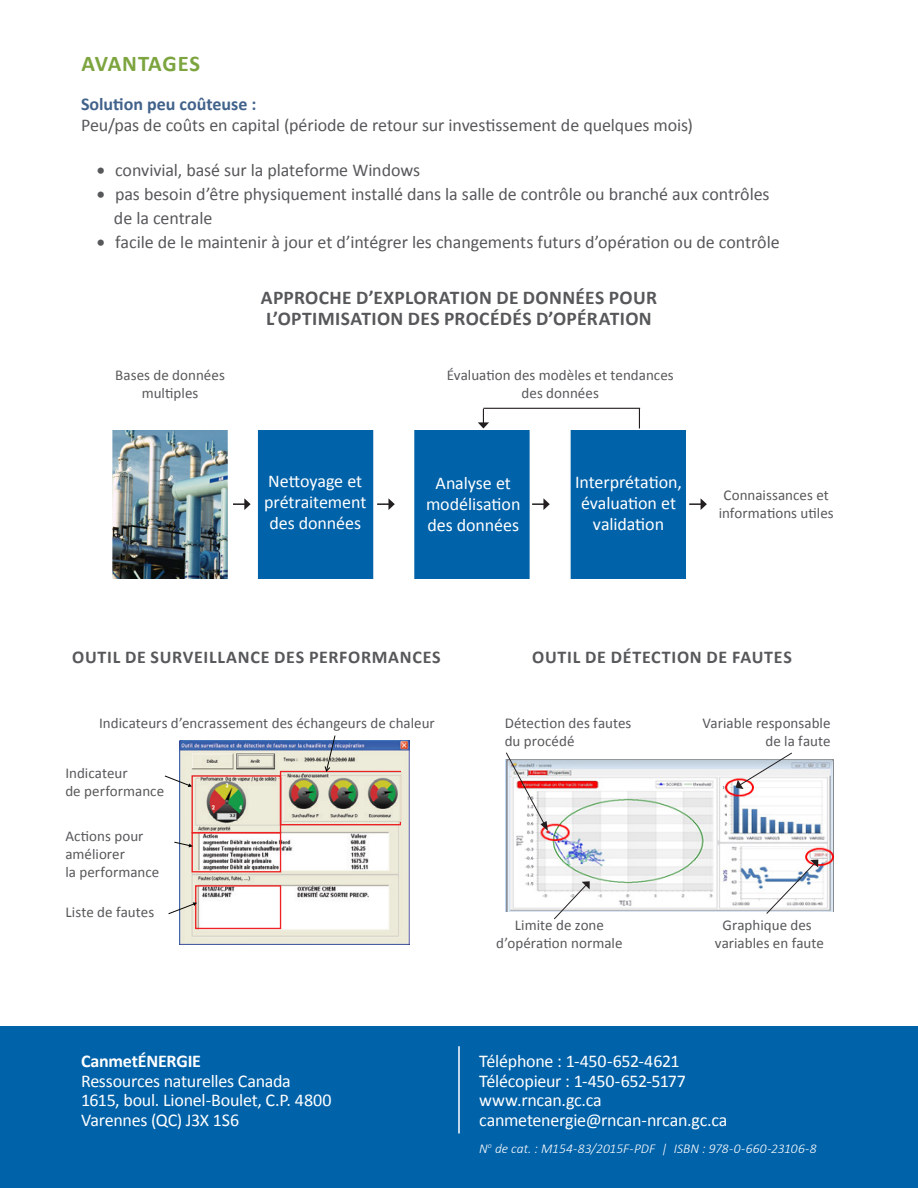
<style>
.page{position:relative;width:918px;height:1188px;background:#fff}
.page>*{position:absolute;margin:0;border:0;box-sizing:border-box;transform-origin:0 0}
.t1{font:700 22.5px "Calibri";letter-spacing:.03em;color:#7ca43f}
.t2{font:700 19.5px/21px "Calibri";letter-spacing:.02em;color:#57585a}
.t3{font:18px/24px "Calibri";letter-spacing:-.005em;color:#57585a}
.t4{font:18px/21px "Calibri";letter-spacing:-.01em;color:#fff;text-align:center}
.t5{font:700 18px "Calibri";letter-spacing:.04em;color:#57585a}
.t6{font:700 18px "Calibri";color:#41628a}
.t7{font:700 18px "Calibri";letter-spacing:-.01em;color:#fff}
.t8{font:15px/18px "Calibri";letter-spacing:.005em;color:#57585a;text-align:center}
.t9{font:italic 300 13.5px "Calibri";color:#fff}
.s1{font-family:"Lucida Sans Unicode"}
</style>
<div class="page">
<div style="left:0;top:1026px;width:918px;height:162px;background:#0062a9"></div>
<img style="left:114px;top:432px;width:112px;height:145px">
<div style="left:111px;top:429px;width:118px;height:151px;border:2px solid #fff"></div>
<div style="left:256px;top:429px;width:119px;height:151px;background:#0062a9;border:2px solid #fff"></div>
<div style="left:413px;top:429px;width:118px;height:151px;background:#0062a9;border:2px solid #fff"></div>
<svg style="left:233px;top:498px;width:18px;height:12px"></svg>
<svg style="left:478px;top:409px;width:11px;height:20px"></svg>
<hr style="left:483px;top:408px;width:157px;height:1px;background:#231f20">
<hr style="left:639px;top:408px;width:1px;height:33px;background:#231f20">
<div style="left:569px;top:429px;width:118px;height:151px;background:#0062a9;border:2px solid #fff"></div>
<svg style="left:377px;top:498px;width:18px;height:12px"></svg>
<svg style="left:532px;top:498px;width:18px;height:12px"></svg>
<svg style="left:689px;top:498px;width:18px;height:12px"></svg>
<img style="left:179px;top:740px;width:230px;height:204px">
<svg style="left:164px;top:736px;width:238px;height:194px"></svg>
<img style="left:506px;top:760px;width:327px;height:152px">
<svg style="left:736px;top:752px;width:57px;height:37px"></svg>
<svg style="left:505px;top:752px;width:43px;height:79px"></svg>
<svg style="left:553px;top:881px;width:37px;height:39px"></svg>
<svg style="left:766px;top:860px;width:52px;height:54px"></svg>
<hr style="left:458px;top:1047px;width:2px;height:86px;background:#fff">
<h3 class="t1" style="left:81px;top:49px;width:120px">AVANTAGES</h3>
<p class="t6" style="left:81px;top:92px;width:177px">Solution peu coûteuse :</p>
<p class="t3" style="left:81px;top:113px;width:614px">Peu/pas de coûts en capital (période de retour sur investissement de quelques mois)</p>
<p class="t3" style="left:96px;top:158px;width:326px"><span class="s1">∙</span> convivial, basé sur la plateforme Windows</p>
<p class="t3" style="left:114px;top:182px;width:657px;text-indent:-18px"><span class="s1">∙</span> pas besoin d’être physiquement installé dans la salle de contrôle ou branché aux contrôles de la centrale</p>
<p class="t3" style="left:96px;top:230px;width:685px"><span class="s1">∙</span> facile de le maintenir à jour et d’intégrer les changements futurs d’opération ou de contrôle</p>
<p class="t2" style="left:261px;top:287px;width:398px">APPROCHE D’EXPLORATION DE DONNÉES POUR<br>L’OPTIMISATION DES PROCÉDÉS D’OPÉRATION</p>
<p class="t8" style="left:115px;top:366px;width:111px">Bases de données multiples</p>
<p class="t8" style="left:447px;top:366px;width:228px">Évaluation des modèles et tendances des données</p>
<p class="t4" style="left:264px;top:470px;width:104px;text-align:left">Nettoyage et prétraitement des données</p>
<p class="t4" style="left:426px;top:472px;width:96px">Analyse et modélisation des données</p>
<p class="t4" style="left:575px;top:472px;width:108px">Interprétation, évaluation et validation</p>
<p class="t8" style="left:719px;top:486px;width:117px">Connaissances et informations utiles</p>
<p class="t5" style="left:72px;top:645px;width:370px">OUTIL DE SURVEILLANCE DES PERFORMANCES</p>
<p class="t8" style="left:99px;top:714px;width:337px">Indicateurs d’encrassement des échangeurs de chaleur</p>
<p class="t8" style="left:65px;top:764px;width:100px;text-align:left">Indicateur<br>de performance</p>
<p class="t8" style="left:65px;top:827px;width:96px;text-align:left">Actions pour améliorer<br>la performance</p>
<p class="t8" style="left:65px;top:904px;width:90px">Liste de fautes</p>
<p class="t5" style="left:532px;top:645px;width:261px">OUTIL DE DÉTECTION DE FAUTES</p>
<p class="t8" style="left:505px;top:714px;width:128px;text-align:left">Détection des fautes du procédé</p>
<p class="t8" style="left:702px;top:714px;width:130px;text-align:right">Variable responsable de la faute</p>
<p class="t8" style="left:496px;top:917px;width:128px">Limite de zone d’opération normale</p>
<p class="t8" style="left:715px;top:917px;width:111px">Graphique des variables en faute</p>
<p class="t7" style="left:81px;top:1050px;width:122px">CanmetÉNERGIE</p>
<p class="t4" style="left:81px;top:1070px;width:211px">Ressources naturelles Canada</p>
<p class="t4" style="left:81px;top:1090px;width:252px">1615, boul. Lionel-Boulet, C.P. 4800</p>
<p class="t4" style="left:81px;top:1109px;width:160px">Varennes (QC) J3X 1S6</p>
<p class="t4" style="left:479px;top:1051px;width:202px">Téléphone : 1-450-652-4621</p>
<p class="t4" style="left:479px;top:1070px;width:208px">Télécopieur : 1-450-652-5177</p>
<p class="t4" style="left:479px;top:1090px;width:124px">www.rncan.gc.ca</p>
<p class="t4" style="left:479px;top:1109px;width:250px">canmetenergie@rncan-nrcan.gc.ca</p>
<p class="t9" style="left:479px;top:1140px;width:339px">N<sup>o</sup> de cat. : M154-83/2015F-PDF | ISBN : 978-0-660-23106-8</p>
</div>
